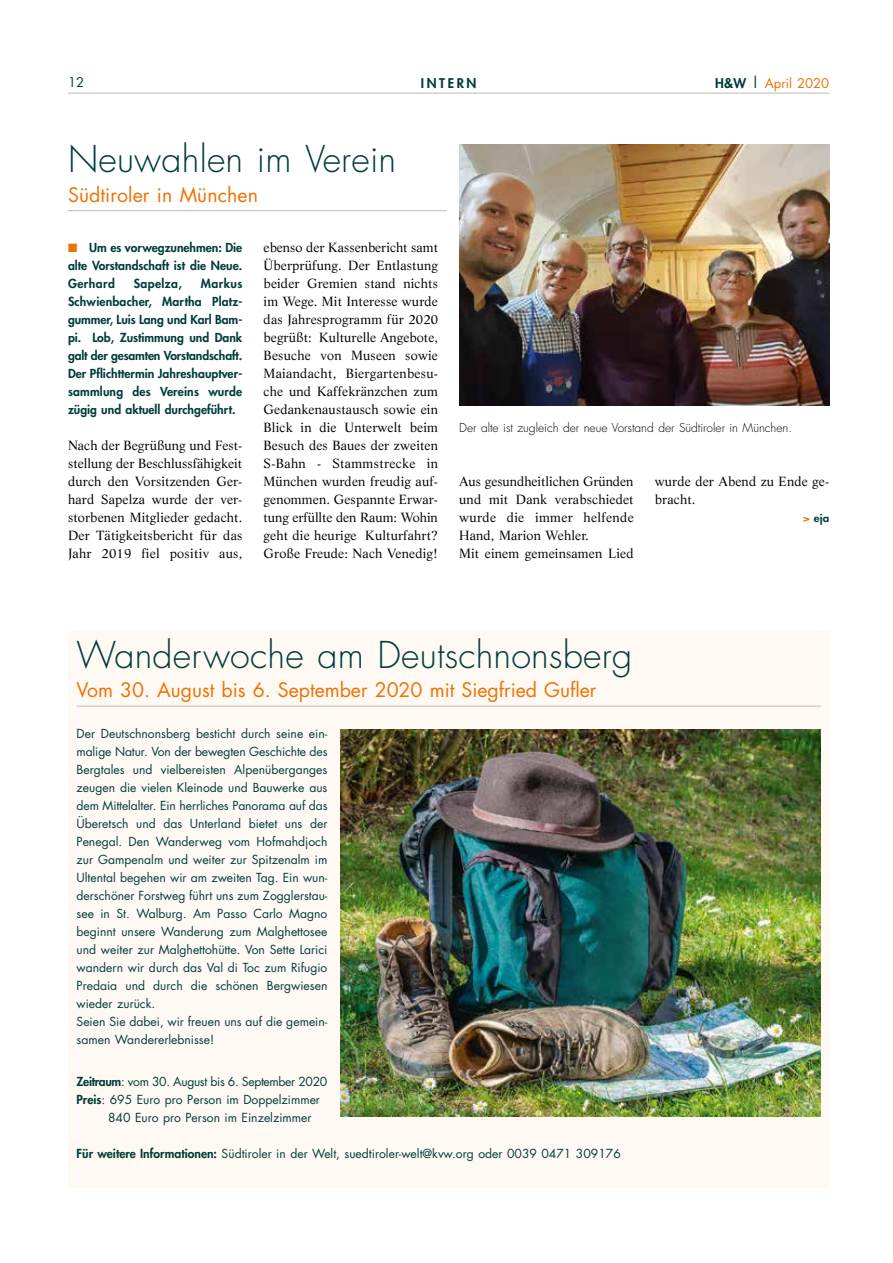
<style>
.page{position:relative;width:893px;height:1263px;background:#fff}
.page>*{position:absolute;margin:0;border:0;box-sizing:border-box;transform-origin:0 0}
.t1{font:300 36px "Futura";letter-spacing:.005em;color:#003d3b}
.t2{font:19.5px "Futura";color:#ee7203}
.t3{font:13.05px/18px "Life";letter-spacing:.01em;color:#000;text-align:justify}
.t4{font:13.05px "Futura";color:#ee7203}
.t5{font:800 13.05px "Futura";letter-spacing:.2em;color:#003d3b}
.t6{font:13.05px "Futura";color:#003d3b}
.t7{font:12.15px/18px "Futura";color:#003d3b}
.t8{font:800 12.15px/18px "Futura";color:#003d3b;text-align:justify}
.t9{font:12.15px "Futura";letter-spacing:-.025em;color:#003d3b}
.t10{font:800 12.15px "Futura";letter-spacing:.035em;color:#003d3b}
.t11{font:300 12px "Futura";color:#000}
.t12{font:800 10.5px "Futura";color:#003d3b;scale:1.1 1}
.s1{font-weight:800;color:#003d3b}
.s2{font-size:15px;color:#003d3b}
.s3{color:#ee7203}
.s4{font-weight:800}
</style>
<div class="page">
<div style="left:68px;top:631px;width:761px;height:557px;background:#fff9f4"></div>
<hr style="left:77px;top:706px;width:744px;height:1px;background:#bdb9b3">
<img style="left:340px;top:729px;width:481px;height:387px">
<hr style="left:68px;top:210px;width:378px;height:1px;background:#bdb9b3">
<img style="left:459px;top:144px;width:370px;height:262px">
<hr style="left:68px;top:93px;width:761px;height:1px;background:#bdb9b3">
<p class="t6" style="left:68px;top:73px;width:18px">12</p>
<p class="t4" style="left:715px;top:74px;width:116px"><span class="s1">H&amp;W</span> <span class="s2">|</span> April 2020</p>
<p class="t5" style="left:421px;top:74px;width:57px">INTERN</p>
<h1 class="t1" style="left:68px;top:136px;width:330px">Neuwahlen im Verein</h1>
<h2 class="t2" style="left:68px;top:181px;width:192px">Südtiroler in München</h2>
<p class="t8" style="left:68px;top:238px;width:176px"><span class="s3">■</span> Um es vorwegzunehmen: Die alte Vorstandschaft ist die Neue.<br>Gerhard</p>
<p class="t8" style="left:68px;top:274px;width:176px;text-indent:133px">Markus Schwienbacher, Martha Platz&shy;gummer, Luis Lang und Karl Bam&shy;pi. Lob, Zustimmung und Dank galt der gesamten Vorstandschaft.<br>Der Pflichttermin Jahreshauptver&shy;sammlung des Vereins wurde zügig und aktuell durchgeführt.</p>
<p class="t3" style="left:68px;top:436px;width:176px">Nach der Begrüßung und Fest&shy;stellung der Beschlussfähigkeit durch den Vorsitzenden Ger&shy;hard Sapelza wurde der ver&shy;storbenen Mitglieder gedacht.<br>Der Tätigkeitsbericht für das Jahr 2019 fiel positiv aus,</p>
<p class="t10" style="left:134px;top:275px;width:50px">Sapelza,</p>
<p class="t3" style="left:264px;top:238px;width:176px">ebenso der Kassenbericht samt Überprüfung. Der Entlastung beider Gremien stand nichts im Wege. Mit Interesse wurde das Jahresprogramm für 2020 begrüßt: Kulturelle Angebote, Besuche von Museen sowie Maiandacht, Biergartenbesu&shy;che und Kaffekränzchen zum Gedankenaustausch sowie ein Blick in die Unterwelt beim Besuch des Baues der zweiten S-Bahn - Stammstrecke in München wurden freudig auf&shy;genommen. Gespannte Erwar&shy;tung erfüllte den Raum: Wohin geht die heurige Kulturfahrt?<br>Große Freude: Nach Venedig!</p>
<p class="t11" style="left:459px;top:420px;width:334px">Der alte ist zugleich der neue Vorstand der Südtiroler in München.</p>
<p class="t3" style="left:459px;top:472px;width:176px;text-align:left">Aus gesundheitlichen Gründen und mit Dank verabschiedet wurde die immer helfende<br>Hand, Marion Wehler.<br>Mit einem gemeinsamen Lied</p>
<p class="t3" style="left:655px;top:472px;width:176px">wurde der Abend zu Ende ge&shy;bracht.</p>
<p class="t12" style="left:803px;top:511px;width:25px"><span class="s3">&gt;</span> eja</p>
<h1 class="t1" style="left:77px;top:631px;width:557px">Wanderwoche am Deutschnonsberg</h1>
<h2 class="t2" style="left:77px;top:677px;width:521px">Vom 30. August bis 6. September 2020 mit Siegfried Gufler</h2>
<p class="t7" style="left:77px;top:724px;width:253px">Der Deutschnonsberg besticht durch seine ein&shy;malige Natur. Von der bewegten Geschichte des Bergtales und vielbereisten Alpenüberganges zeugen die vielen Kleinode und Bauwerke aus dem Mittelalter. Ein herrliches Panorama auf das Überetsch und das Unterland bietet uns der Penegal. Den Wanderweg vom Hofmahdjoch zur Gampenalm und weiter zur Spitzenalm im Ultental begehen wir am zweiten Tag. Ein wun&shy;derschöner Forstweg führt uns zum Zogglerstau&shy;see in St. Walburg. Am Passo Carlo Magno beginnt unsere Wanderung zum Malghettosee und weiter zur Malghettohütte. Von Sette Larici wandern wir durch das Val di Toc zum Rifugio Predaia und durch die schönen Bergwiesen wieder zurück.<br>Seien Sie dabei, wir freuen uns auf die gemein&shy;samen Wandererlebnisse!</p>
<p class="t9" style="left:77px;top:1073px;width:252px"><span class="s4">Zeitraum</span>: vom 30. August bis 6. September 2020</p>
<p class="t7" style="left:77px;top:1090px;width:245px"><span class="s4">Preis</span>: 695 Euro pro Person im Doppelzimmer</p>
<p class="t7" style="left:108px;top:1108px;width:205px">840 Euro pro Person im Einzelzimmer</p>
<p class="t7" style="left:77px;top:1144px;width:546px"><span class="s4">Für weitere Informationen:</span> Südtiroler in der Welt, suedtiroler-welt@kvw.org oder 0039 0471 309176</p>
</div>
